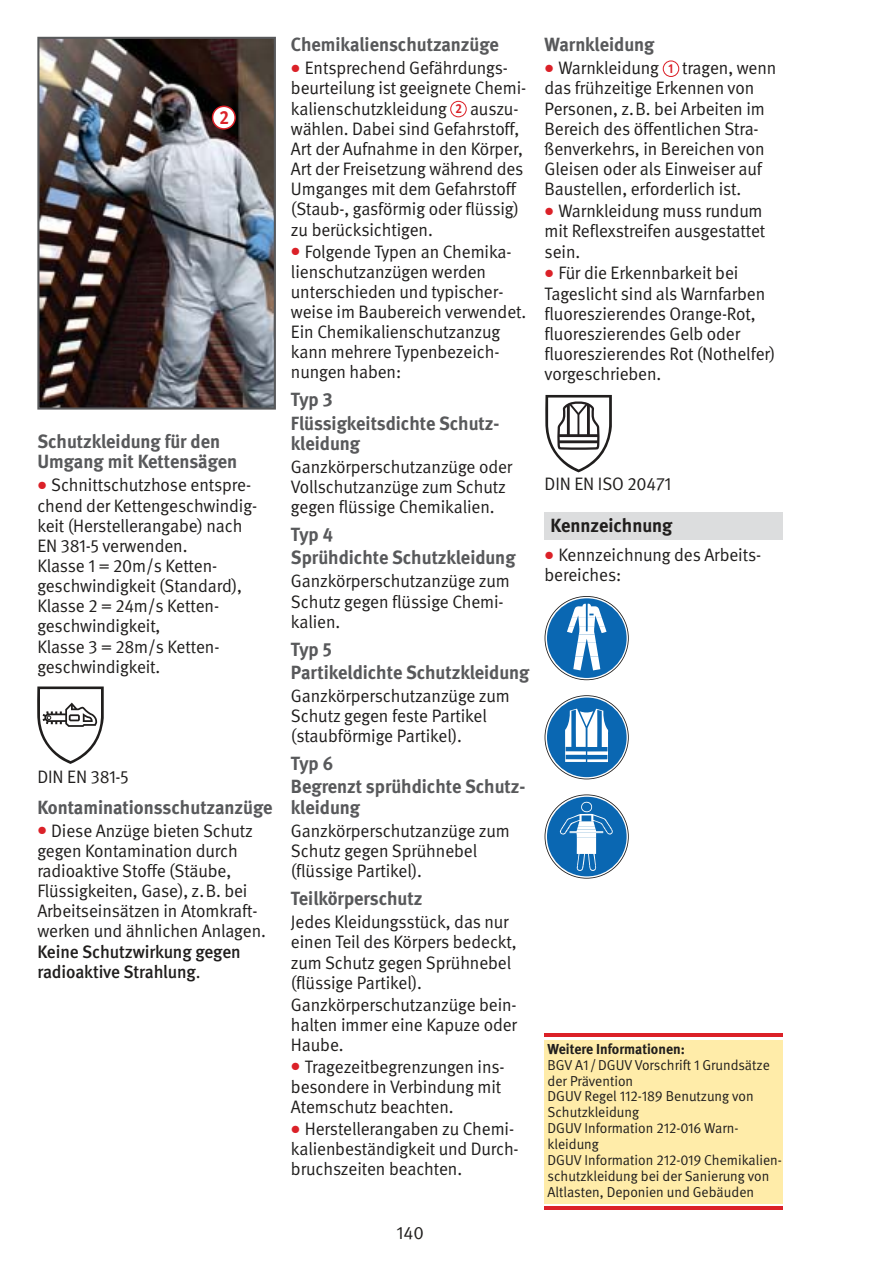
<style>
.page{position:relative;width:893px;height:1263px;background:#fff}
.page>*{position:absolute;margin:0;border:0;box-sizing:border-box;transform-origin:0 0}
.t1{font:700 19.05px/23.1px "DGUV Meta";color:#58595b}
.t2{font:700 19.05px "DGUV Meta";color:#201e1d}
.t3{font:700 19.05px "DGUV Meta";color:#db2128;scale:.9 1}
.t4{font:18px/20.1px "DGUV Meta";letter-spacing:-.005em;color:#201e1d}
.t5{font:500 18px/20.1px "DGUV Meta";letter-spacing:-.005em;color:#201e1d}
.t6{font:14.4px/15.9px "DGUV Meta";color:#201e1d}
.t7{font:700 14.4px "DGUV Meta";color:#201e1d}
.t8{font:700 13.05px "DGUV Meta";color:#db2128;scale:.9 1}
.s1{font-weight:400}
</style>
<div class="page">
<div style="left:544px;top:512px;width:239px;height:27px;background:#dcddde"></div>
<div style="left:544px;top:1040px;width:239px;height:163px;background:#ffeca9"></div>
<hr style="left:544px;top:1034px;width:239px;height:3px;background:#db2128">
<hr style="left:544px;top:1206px;width:239px;height:3px;background:#db2128">
<svg style="left:450px;top:101px;width:17px;height:16px"></svg>
<div style="left:451px;top:102px;width:15px;height:14px;background:#fff;border-radius:50%"></div>
<svg style="left:663px;top:60px;width:16px;height:17px"></svg>
<div style="left:664px;top:61px;width:14px;height:15px;background:#fff;border-radius:50%"></div>
<img style="left:40px;top:40px;width:233px;height:367px">
<div style="left:37px;top:37px;width:239px;height:373px;border:2px solid #58595b"></div>
<svg style="left:37px;top:687px;width:67px;height:77px"></svg>
<svg style="left:545px;top:395px;width:67px;height:77px"></svg>
<svg style="left:212px;top:106px;width:24px;height:24px"></svg>
<div style="left:213px;top:107px;width:21px;height:21px;background:#fff;border-radius:50%"></div>
<svg style="left:547px;top:598px;width:80px;height:80px"></svg>
<div style="left:544px;top:596px;width:85px;height:84px;border:2px solid #201e1d;border-radius:50%"></div>
<svg style="left:547px;top:698px;width:80px;height:79px"></svg>
<div style="left:544px;top:695px;width:85px;height:84px;border:2px solid #201e1d;border-radius:50%"></div>
<svg style="left:547px;top:797px;width:80px;height:79px"></svg>
<div style="left:544px;top:794px;width:85px;height:85px;border:2px solid #201e1d;border-radius:50%"></div>
<p class="t3" style="left:219px;top:110px;width:12px">2</p>
<p class="t1" style="left:37px;top:433px;width:201px;line-height:20.1px">Schutzkleidung für den<br>Umgang mit Kettensägen</p>
<p class="t4" style="left:37px;top:476px;width:221px;text-indent:14px">Schnittschutzhose entspre&shy;chend der Kettengeschwindig&shy;keit (Herstellerangabe) nach<br>EN 381-5 verwenden.<br>Klasse 1 = 20m/s Ketten - geschwindigkeit (Standard),<br>Klasse 2 = 24m/s Ketten - geschwindigkeit,<br>Klasse 3 = 28m/s Ketten - geschwindigkeit.</p>
<p class="t4" style="left:37px;top:768px;width:93px">DIN EN 381-5</p>
<p class="t1" style="left:37px;top:797px;width:237px">Kontaminationsschutzanzüge</p>
<p class="t4" style="left:37px;top:822px;width:230px;text-indent:14px">Diese Anzüge bieten Schutz gegen Kontamination durch radioaktive Stoffe (Stäube,<br>Flüssigkeiten, Gase), z.B. bei<br>Arbeitseinsätzen in Atomkraft&shy;werken und ähnlichen Anlagen.</p>
<p class="t5" style="left:37px;top:943px;width:205px">Keine Schutzwirkung gegen radioaktive Strahlung<span class="s1">.</span></p>
<p class="t1" style="left:291px;top:35px;width:209px">Chemikalienschutzanzüge</p>
<p class="t4" style="left:291px;top:59px;width:237px;text-indent:14px">Entsprechend Gefährdungs&shy;beurteilung ist geeignete Chemi&shy;kalienschutzkleidung</p>
<p class="t8" style="left:455px;top:104px;width:9px">2</p>
<p class="t4" style="left:291px;top:100px;width:234px;text-indent:179px">auszu&shy;wählen. Dabei sind Gefahrstoff,<br>Art der Aufnahme in den Körper,<br>Art der Freisetzung während des<br>Umganges mit dem Gefahrstoff (Staub-, gasförmig oder flüssig) zu berücksichtigen.</p>
<p class="t4" style="left:291px;top:243px;width:237px;text-indent:14px">Folgende Typen an Chemika&shy;lienschutzanzügen werden unterschieden und typischer&shy;weise im Baubereich verwendet.<br>Ein Chemikalienschutzanzug kann mehrere Typenbezeich - nungen haben:</p>
<p class="t1" style="left:291px;top:390px;width:210px">Typ 3<br>Flüssigkeitsdichte Schutz -</p>
<p class="t1" style="left:291px;top:433px;width:71px">kleidung</p>
<p class="t4" style="left:291px;top:458px;width:223px">Ganzkörperschutzanzüge oder<br>Vollschutzanzüge zum Schutz gegen flüssige Chemikalien.</p>
<p class="t1" style="left:291px;top:525px;width:226px">Typ 4<br>Sprühdichte Schutzkleidung</p>
<p class="t4" style="left:291px;top:573px;width:220px">Ganzkörperschutzanzüge zum<br>Schutz gegen flüssige Chemi - kalien.</p>
<p class="t1" style="left:291px;top:639px;width:240px">Typ 5<br>Partikeldichte Schutzkleidung</p>
<p class="t4" style="left:291px;top:687px;width:220px">Ganzkörperschutzanzüge zum<br>Schutz gegen feste Partikel (staubförmige Partikel).</p>
<p class="t1" style="left:291px;top:754px;width:236px">Typ 6<br>Begrenzt sprühdichte Schutz-</p>
<p class="t1" style="left:291px;top:797px;width:71px">kleidung</p>
<p class="t4" style="left:291px;top:822px;width:220px">Ganzkörperschutzanzüge zum<br>Schutz gegen Sprühnebel (flüssige Partikel).</p>
<p class="t1" style="left:291px;top:888px;width:133px">Teilkörperschutz</p>
<p class="t4" style="left:291px;top:913px;width:227px">Jedes Kleidungsstück, das nur einen Teil des Körpers bedeckt, zum Schutz gegen Sprühnebel (flüssige Partikel).</p>
<p class="t4" style="left:291px;top:996px;width:228px;text-align:justify">Ganzkörperschutzanzüge bein&shy;halten immer eine Kapuze oder Haube.</p>
<p class="t4" style="left:291px;top:1058px;width:215px;text-indent:14px">Tragezeitbegrenzungen ins - besondere in Verbindung mit<br>Atemschutz beachten.</p>
<p class="t4" style="left:291px;top:1120px;width:229px;text-indent:14px">Herstellerangaben zu Chemi&shy;kalienbeständigkeit und Durch&shy;bruchszeiten beachten.</p>
<p class="t4" style="left:397px;top:1224px;width:29px">140</p>
<p class="t1" style="left:544px;top:35px;width:111px">Warnkleidung</p>
<p class="t4" style="left:558px;top:59px;width:102px">Warnkleidung</p>
<p class="t4" style="left:544px;top:59px;width:233px;text-indent:138px">tragen, wenn das frühzeitige Erkennen von<br>Personen, z.B. bei Arbeiten im<br>Bereich des öffentlichen Stra&shy;ßenverkehrs, in Bereichen von<br>Gleisen oder als Einweiser auf<br>Baustellen, erforderlich ist.</p>
<p class="t4" style="left:544px;top:202px;width:222px;text-indent:14px">Warnkleidung muss rundum mit Reflexstreifen ausgestattet sein.</p>
<p class="t4" style="left:544px;top:265px;width:232px;text-indent:14px">Für die Erkennbarkeit bei<br>Tageslicht sind als Warnfarben fluoreszierendes Orange-Rot, fluoreszierendes Gelb oder fluoreszierendes Rot (Nothelfer) vorgeschrieben.</p>
<p class="t8" style="left:668px;top:63px;width:7px">1</p>
<p class="t4" style="left:544px;top:475px;width:128px">DIN EN ISO 20471</p>
<p class="t2" style="left:550px;top:518px;width:123px">Kennzeichnung</p>
<p class="t4" style="left:544px;top:546px;width:218px;text-indent:14px">Kennzeichnung des Arbeits - bereiches:</p>
<p class="t7" style="left:547px;top:1043px;width:139px">Weitere Informationen:</p>
<p class="t6" style="left:547px;top:1058px;width:236px">BGV A1 / DGUV Vorschrift 1 Grundsätze der Prävention<br>DGUV Regel 112-189 Benutzung von<br>Schutzkleidung<br>DGUV Information 212-016 Warn - kleidung<br>DGUV Information 212-019 Chemikalien&shy;schutzkleidung bei der Sanierung von<br>Altlasten, Deponien und Gebäuden</p>
</div>
